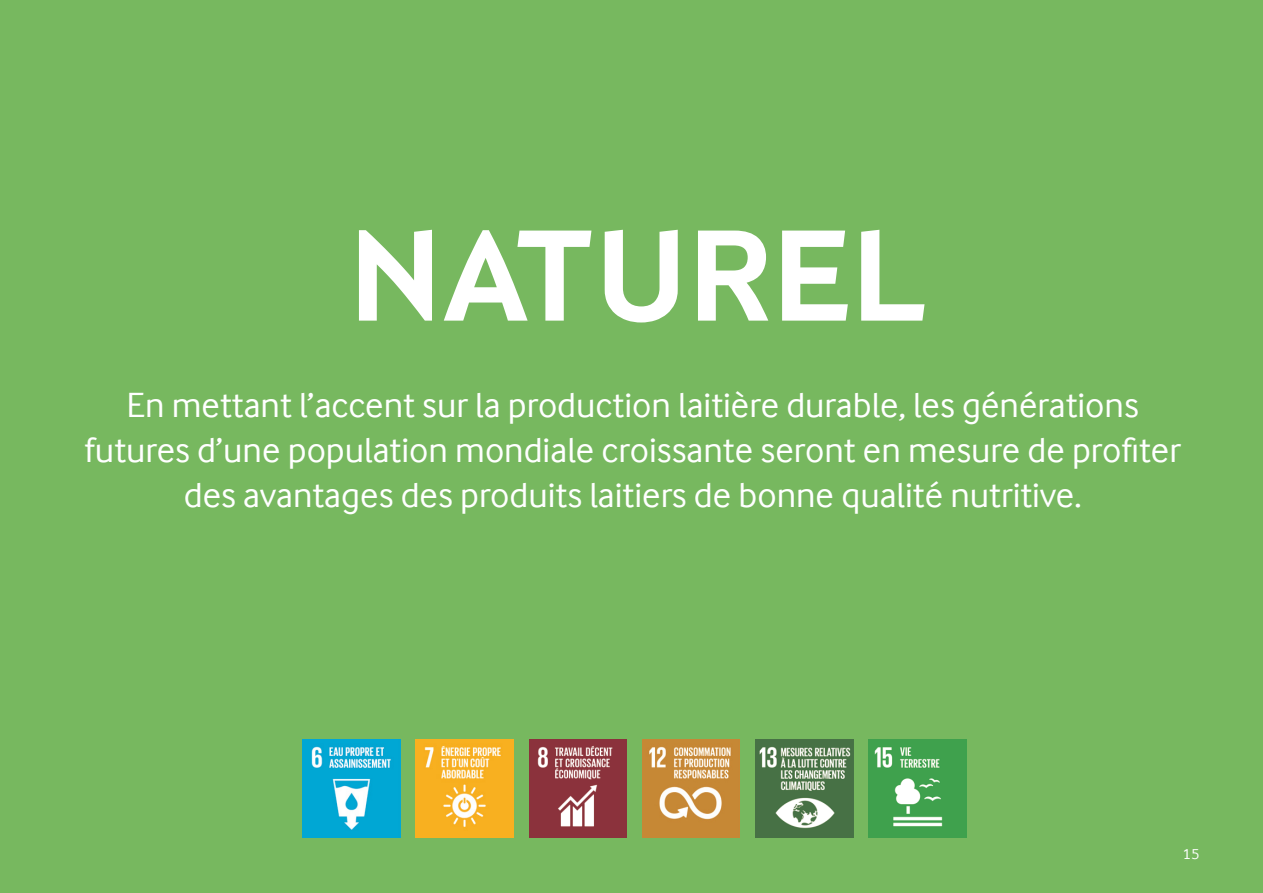
<style>
.page{position:relative;width:1263px;height:893px;background:#77b85f}
.page>*{position:absolute;margin:0;border:0;box-sizing:border-box;transform-origin:0 0}
.t1{font:700 135px "Arla Inter Face";color:#fff}
.t2{font:36px/45px "Arla Inter Face";color:#fff;text-align:center}
.t3{font:15px "Arla Inter Face";color:#fff}
</style>
<div class="page">
<img style="left:303px;top:739px;width:97px;height:98px">
<img style="left:869px;top:739px;width:97px;height:98px">
<img style="left:416px;top:739px;width:97px;height:98px">
<img style="left:529px;top:739px;width:98px;height:98px">
<img style="left:642px;top:739px;width:98px;height:98px">
<img style="left:756px;top:739px;width:97px;height:98px">
<h1 class="t1" style="left:349px;top:197px;width:581px">NATUREL</h1>
<p class="t2" style="left:84px;top:382px;width:1098px">En mettant l’accent sur la production laitière durable, les générations futures d’une population mondiale croissante seront en mesure de profiter des avantages des produits laitiers de bonne qualité nutritive.</p>
<p class="t3" style="left:1183px;top:845px;width:18px">15</p>
</div>
